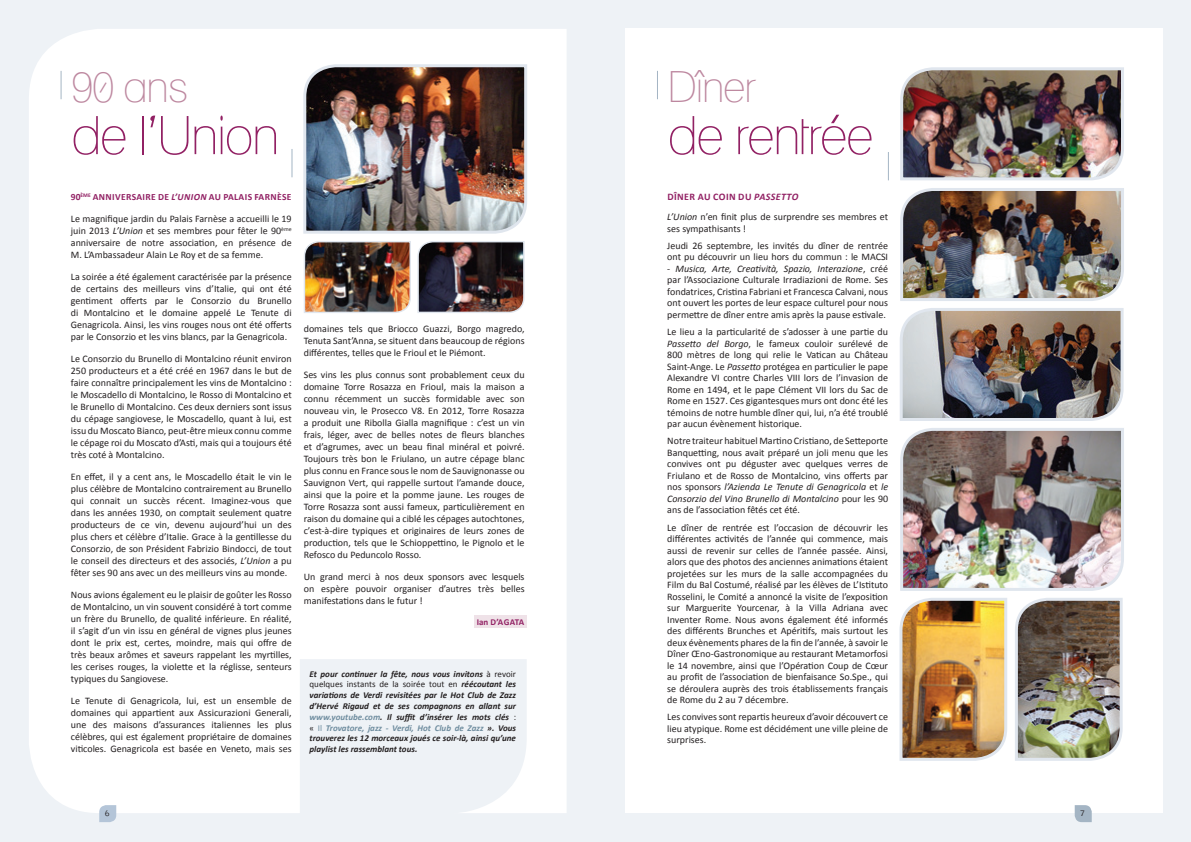
<style>
.page{position:relative;width:1191px;height:842px;background:#fff}
.page>*{position:absolute;margin:0;border:0;box-sizing:border-box;transform-origin:0 0}
.t1{font:condensed 53px "Lane";letter-spacing:-.03em;color:#922164}
.t2{font:condensed 43px "Lane";letter-spacing:-.03em;color:#bd879f}
.Normal__Web{font:10px/12px "Calibri";color:#231f20;text-align:justify}
.t3{font:700 10px "Calibri";letter-spacing:.04em;color:#922164}
.Normal__Web-2{font:700 9.5px "Calibri";letter-spacing:.04em;color:#922164}
.Normal__Web-3{font:italic 700 9px/10.8px "Calibri";color:#231f20;text-align:justify}
.Normal__Web-4{font:700 9px "Calibri";color:#922164}
.t4{font:300 9px "Bell Gothic";color:#231f20}
.s1{font-style:italic}
.s2{font-weight:400;font-style:normal}
.s3{color:#6f8d9f}
.s4{font-weight:400;font-style:normal;color:#6f8d9f}
</style>
<div class="page">
<div style="left:595px;top:0;width:596px;height:842px;background:#eef2f6"></div>
<div style="left:625px;top:29px;width:537px;height:784px;background:#fff"></div>
<div style="left:0;top:0;width:595px;height:842px;background:#eef2f6"></div>
<div style="left:29px;top:29px;width:537px;height:784px;background:#fff"></div>
<svg style="left:99px;top:805px;width:17px;height:17px"></svg>
<svg style="left:61px;top:71px;width:1px;height:28px"></svg>
<svg style="left:657px;top:71px;width:1px;height:28px"></svg>
<svg style="left:292px;top:149px;width:1px;height:28px"></svg>
<svg style="left:888px;top:152px;width:1px;height:28px"></svg>
<svg style="left:1074px;top:805px;width:17px;height:17px"></svg>
<div style="left:474px;top:616px;width:53px;height:12px;background:#efe2e8"></div>
<svg style="left:300px;top:659px;width:227px;height:154px"></svg>
<img style="left:899px;top:67px;width:225px;height:694px">
<img style="left:302px;top:63px;width:226px;height:251px">
<p class="t2" style="left:71px;top:61px;width:119px">90 ans</p>
<p class="t1" style="left:71px;top:103px;width:210px">de l’Union</p>
<p class="Normal__Web-2" style="left:71px;top:191px;width:222px">90<sup>ÈME</sup> ANNIVERSAIRE DE <span class="s1">L’UNION</span> AU PALAIS FARNÈSE</p>
<p class="Normal__Web" style="left:71px;top:213px;width:222px">Le magnifique jardin du Palais Farnèse a accueilli le 19 juin 2013 <span class="s1">L’Union</span> et ses membres pour fêter le 90<sup>ème </sup>anniversaire de notre association, en présence de M. L’Ambassadeur Alain Le Roy et de sa femme.</p>
<p class="Normal__Web" style="left:71px;top:271px;width:222px">La soirée a été également caractérisée par la présence de certains des meilleurs vins d’Italie, qui ont été gentiment offerts par le Consorzio du Brunello di Montalcino et le domaine appelé Le Tenute di Genagricola. Ainsi, les vins rouges nous ont été offerts par le Consorzio et les vins blancs, par la Genagricola.</p>
<p class="Normal__Web" style="left:71px;top:353px;width:222px">Le Consorzio du Brunello di Montalcino réunit environ 250 producteurs et a été créé en 1967 dans le but de faire connaître principalement les vins de Montalcino : le Moscadello di Montalcino, le Rosso di Montalcino et le Brunello di Montalcino. Ces deux derniers sont issus du cépage sangiovese, le Moscadello, quant à lui, est issu du Moscato Bianco, peut-être mieux connu comme le cépage roi du Moscato d’Asti, mais qui a toujours été très coté à Montalcino.</p>
<p class="Normal__Web" style="left:71px;top:471px;width:222px">En effet, il y a cent ans, le Moscadello était le vin le plus célèbre de Montalcino contrairement au Brunello qui connait un succès récent. Imaginez-vous que dans les années 1930, on comptait seulement quatre producteurs de ce vin, devenu aujourd’hui un des plus chers et célèbre d’Italie. Grace à la gentillesse du Consorzio, de son Président Fabrizio Bindocci, de tout le conseil des directeurs et des associés, <span class="s1">L’Union</span> a pu fêter ses 90 ans avec un des meilleurs vins au monde.</p>
<p class="Normal__Web" style="left:71px;top:589px;width:222px">Nous avions également eu le plaisir de goûter les Rosso de Montalcino, un vin souvent considéré à tort comme un frère du Brunello, de qualité inférieure. En réalité, il s’agit d’un vin issu en général de vignes plus jeunes dont le prix est, certes, moindre, mais qui offre de très beaux arômes et saveurs rappelant les myrtilles, les cerises rouges, la violette et la réglisse, senteurs typiques du Sangiovese.</p>
<p class="Normal__Web" style="left:71px;top:695px;width:222px">Le Tenute di Genagricola, lui, est un ensemble de domaines qui appartient aux Assicurazioni Generali, une des maisons d’assurances italiennes les plus célèbres, qui est également propriétaire de domaines viticoles. Genagricola est basée en Veneto, mais ses</p>
<p class="Normal__Web" style="left:304px;top:323px;width:222px">domaines tels que Briocco Guazzi, Borgo magredo, Tenuta Sant’Anna, se situent dans beaucoup de régions différentes, telles que le Frioul et le Piémont.</p>
<p class="Normal__Web" style="left:304px;top:369px;width:222px">Ses vins les plus connus sont probablement ceux du domaine Torre Rosazza en Frioul, mais la maison a connu récemment un succès formidable avec son nouveau vin, le Prosecco V8. En 2012, Torre Rosazza a produit une Ribolla Gialla magnifique : c’est un vin frais, léger, avec de belles notes de fleurs blanches et d’agrumes, avec un beau final minéral et poivré.<br>Toujours très bon le Friulano, un autre cépage blanc plus connu en France sous le nom de Sauvignonasse ou Sauvignon Vert, qui rappelle surtout l’amande douce, ainsi que la poire et la pomme jaune. Les rouges de Torre Rosazza sont aussi fameux, particulièrement en raison du domaine qui a ciblé les cépages autochtones, c’est-à-dire typiques et originaires de leurs zones de production, tels que le Schioppettino, le Pignolo et le Refosco du Peduncolo Rosso.</p>
<p class="Normal__Web" style="left:304px;top:571px;width:222px">Un grand merci à nos deux sponsors avec lesquels on espère pouvoir organiser d’autres très belles manifestations dans le futur !</p>
<p class="Normal__Web-4" style="left:477px;top:616px;width:49px">Ian D’AGATA</p>
<p class="Normal__Web-3" style="left:309px;top:668px;width:208px">Et pour continuer la fête, nous vous invitons <span class="s2">à revoir quelques instants de la soirée tout en</span> réécoutant les variations de Verdi revisitées par le Hot Club de Zazz d’Hervé Rigaud et de ses compagnons en allant sur <span class="s3">www.youtube.com</span>. Il suffit d’insérer les mots clés <span class="s2">: «</span> <span class="s4">Il</span> <span class="s3">Trovatore, jazz - Verdi, Hot Club de Zazz</span> ». Vous trouverez les 12 morceaux joués ce soir-là, ainsi qu’une playlist les rassemblant tous.</p>
<p class="t4" style="left:105px;top:808px;width:7px">6</p>
<p class="t2" style="left:667px;top:61px;width:90px">Dîner</p>
<p class="t1" style="left:667px;top:103px;width:208px">de rentrée</p>
<p class="t3" style="left:667px;top:191px;width:132px">DÎNER AU COIN DU <span class="s1">PASSETTO</span></p>
<p class="Normal__Web" style="left:667px;top:211px;width:222px;line-height:11.5px"><span class="s1">L’Union</span> n’en finit plus de surprendre ses membres et ses sympathisants !</p>
<p class="Normal__Web" style="left:667px;top:240px;width:222px;line-height:11.5px">Jeudi 26 septembre, les invités du dîner de rentrée ont pu découvrir un lieu hors du commun : le MACSI</p>
<p class="Normal__Web" style="left:667px;top:263px;width:222px;line-height:11.5px">- <span class="s1">Musica, Arte, Creatività, Spazio, Interazione</span>, créé par l’Associazione Culturale Irradiazioni de Rome. Ses fondatrices, Cristina Fabriani et Francesca Calvani, nous ont ouvert les portes de leur espace culturel pour nous permettre de dîner entre amis après la pause estivale.</p>
<p class="Normal__Web" style="left:667px;top:326px;width:222px;line-height:11.5px">Le lieu a la particularité de s’adosser à une partie du <span class="s1">Passetto del Borgo</span>, le fameux couloir surélevé de 800 mètres de long qui relie le Vatican au Château Saint-Ange. Le <span class="s1">Passetto</span> protégea en particulier le pape Alexandre VI contre Charles VIII lors de l’invasion de Rome en 1494, et le pape Clément VII lors du Sac de Rome en 1527. Ces gigantesques murs ont donc été les témoins de notre humble dîner qui, lui, n’a été troublé par aucun évènement historique.</p>
<p class="Normal__Web" style="left:667px;top:435px;width:222px;line-height:11.5px">Notre traiteur habituel Martino Cristiano, de Setteporte Banquetting, nous avait préparé un joli menu que les convives ont pu déguster avec quelques verres de Friulano et de Rosso de Montalcino, vins offerts par nos sponsors <span class="s1">l’Azienda Le Tenute di Genagricola</span> et <span class="s1">le Consorzio del Vino Brunello di Montalcino</span> pour les 90 ans de l’association fêtés cet été.</p>
<p class="Normal__Web" style="left:667px;top:521px;width:222px;line-height:11.5px">Le dîner de rentrée est l’occasion de découvrir les différentes activités de l’année qui commence, mais aussi de revenir sur celles de l’année passée. Ainsi, alors que des photos des anciennes animations étaient projetées sur les murs de la salle accompagnées du Film du Bal Costumé, réalisé par les élèves de L’Istituto Rosselini, le Comité a annoncé la visite de l’exposition sur Marguerite Yourcenar, à la Villa Adriana avec Inventer Rome. Nous avons également été informés des différents Brunches et Apéritifs, mais surtout les deux évènements phares de la fin de l’année, à savoir le Dîner Œno-Gastronomique au restaurant Metamorfosi le 14 novembre, ainsi que l’Opération Coup de Cœur au profit de l’association de bienfaisance So.Spe., qui se déroulera auprès des trois établissements français de Rome du 2 au 7 décembre.</p>
<p class="Normal__Web" style="left:667px;top:711px;width:222px;line-height:11.5px">Les convives sont repartis heureux d’avoir découvert ce lieu atypique. Rome est décidément une ville pleine de surprises.</p>
<p class="t4" style="left:1080px;top:808px;width:7px">7</p>
</div>
